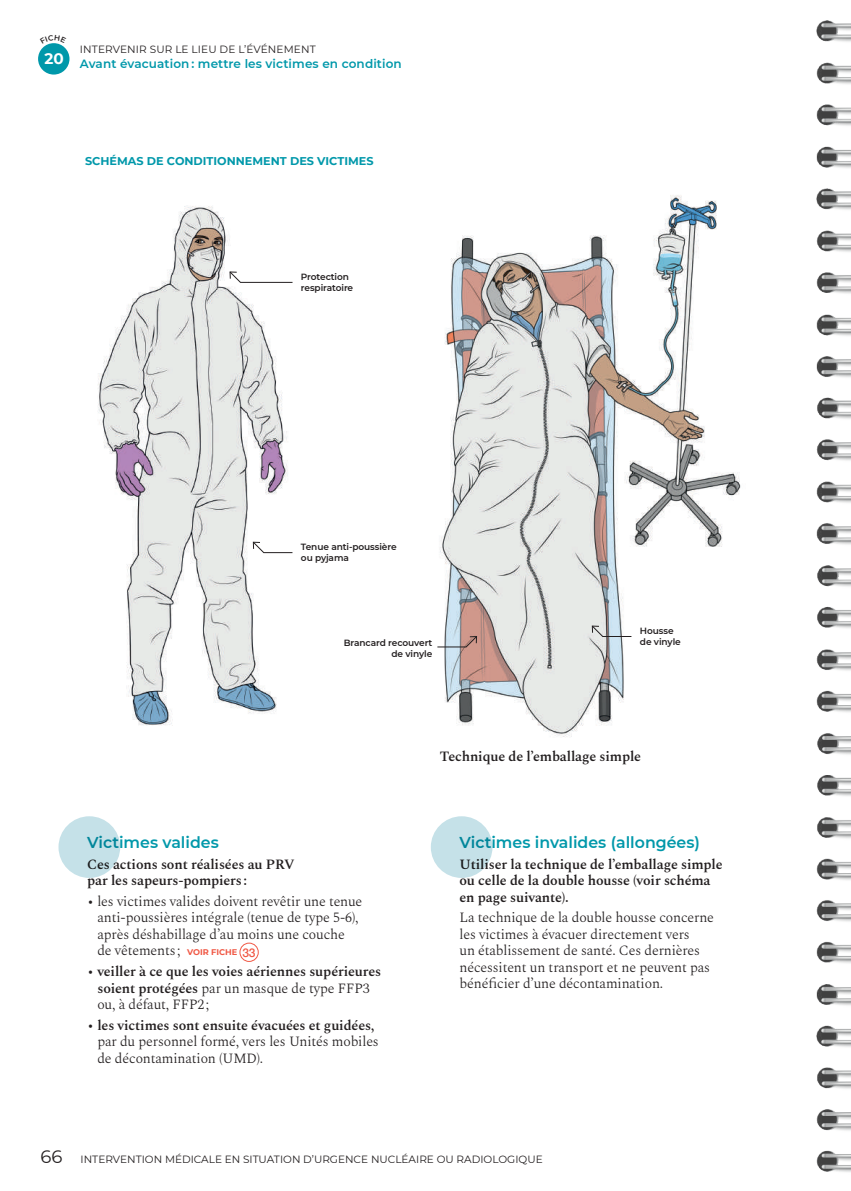
<style>
.page{position:relative;width:851px;height:1191px;background:#fff}
.page>*{position:absolute;margin:0;border:0;box-sizing:border-box;transform-origin:0 0}
.t1{font:600 15.75px "Montserrat";color:#0098aa}
.t2{font:700 15.15px "Montserrat";color:#fff}
.t3{font:300 13.95px/16.5px "Spectral";letter-spacing:-.01em;color:#231f20}
.t4{font:600 13.95px/16.5px "Spectral";letter-spacing:-.01em;color:#231f20}
.t5{font:600 12px "Montserrat";letter-spacing:.01em;color:#0098aa}
.t6{font:700 11.25px "Montserrat";color:#0098aa}
.t7{font:10.5px "Montserrat";color:#231f20}
.t8{font:600 9px/10.8px "Montserrat";letter-spacing:-.01em;color:#231f20}
.s1{font-family:"Montserrat";font-weight:700;font-size:8.25px;color:#f05946}
.s2{font-weight:300}
.s3{font-weight:600}
.s4{font-size:18px}
</style>
<div class="page">
<img style="left:437px;top:195px;width:304px;height:542px">
<div style="left:38px;top:43px;width:31px;height:32px;background:#0098aa;border-radius:50%"></div>
<div style="left:239px;top:942px;width:19px;height:19px;border:1px solid #f05946;border-radius:50%"></div>
<div style="left:58px;top:816px;width:62px;height:62px;background:#c5e1e8;border-radius:50%"></div>
<div style="left:431px;top:816px;width:61px;height:62px;background:#c5e1e8;border-radius:50%"></div>
<img style="left:98px;top:206px;width:195px;height:520px">
<svg style="left:229px;top:271px;width:64px;height:12px"></svg>
<svg style="left:253px;top:541px;width:40px;height:12px"></svg>
<svg style="left:591px;top:625px;width:40px;height:12px"></svg>
<svg style="left:437px;top:636px;width:40px;height:11px"></svg>
<img style="left:816px;top:20px;width:34px;height:1027px">
<img style="left:816px;top:1067px;width:34px;height:105px">
<p class="t2" style="left:44px;top:48px;width:21px">20</p>
<p class="t7" style="left:80px;top:42px;width:237px">INTERVENIR SUR LE LIEU DE L’ÉVÉNEMENT</p>
<p class="t5" style="left:80px;top:56px;width:323px">Avant évacuation : mettre les victimes en condition</p>
<p class="t6" style="left:85px;top:153px;width:290px">SCHÉMAS DE CONDITIONNEMENT DES VICTIMES</p>
<p class="t8" style="left:301px;top:271px;width:54px">Protection respiratoire</p>
<p class="t8" style="left:301px;top:541px;width:97px">Tenue anti-poussière ou pyjama</p>
<p class="t8" style="left:343px;top:636px;width:90px;text-align:right">Brancard recouvert de vinyle</p>
<p class="t8" style="left:639px;top:625px;width:42px">Housse de vinyle</p>
<p class="t1" style="left:87px;top:831px;width:133px">Victimes valides</p>
<p class="t4" style="left:87px;top:854px;width:209px">Ces actions sont réalisées au PRV par les sapeurs‑pompiers :</p>
<p class="t3" style="left:97px;top:892px;width:266px;text-indent:-10px">• les victimes valides doivent revêtir une tenue anti‑poussières intégrale (tenue de type 5-6), après déshabillage d’au moins une couche de vêtements ; <span class="s1">VOIR FICHE</span> <sub>33</sub></p>
<p class="t4" style="left:97px;top:962px;width:285px;text-indent:-10px"><span class="s2">•</span> veiller à ce que les voies aériennes supérieures soient protégées <span class="s2">par un masque de type FFP3 ou, à défaut, FFP2 ;</span></p>
<p class="t3" style="left:97px;top:1016px;width:283px;text-indent:-10px">• <span class="s3">les victimes sont ensuite évacuées et guidées, </span>par du personnel formé, vers les Unités mobiles de décontamination (UMD).</p>
<p class="t4" style="left:439px;top:747px;width:203px">Technique de l’emballage simple</p>
<p class="t1" style="left:459px;top:831px;width:242px">Victimes invalides (allongées)</p>
<p class="t4" style="left:459px;top:854px;width:264px">Utiliser la technique de l’emballage simple ou celle de la double housse (voir schéma en page suivante).</p>
<p class="t3" style="left:459px;top:908px;width:256px">La technique de la double housse concerne les victimes à évacuer directement vers<br>un établissement de santé. Ces dernières nécessitent un transport et ne peuvent pas bénéficier d’une décontamination.</p>
<p class="t7" style="left:41px;top:1152px;width:503px"><span class="s4">66</span> INTERVENTION MÉDICALE EN SITUATION D’URGENCE NUCLÉAIRE OU RADIOLOGIQUE</p>
</div>
